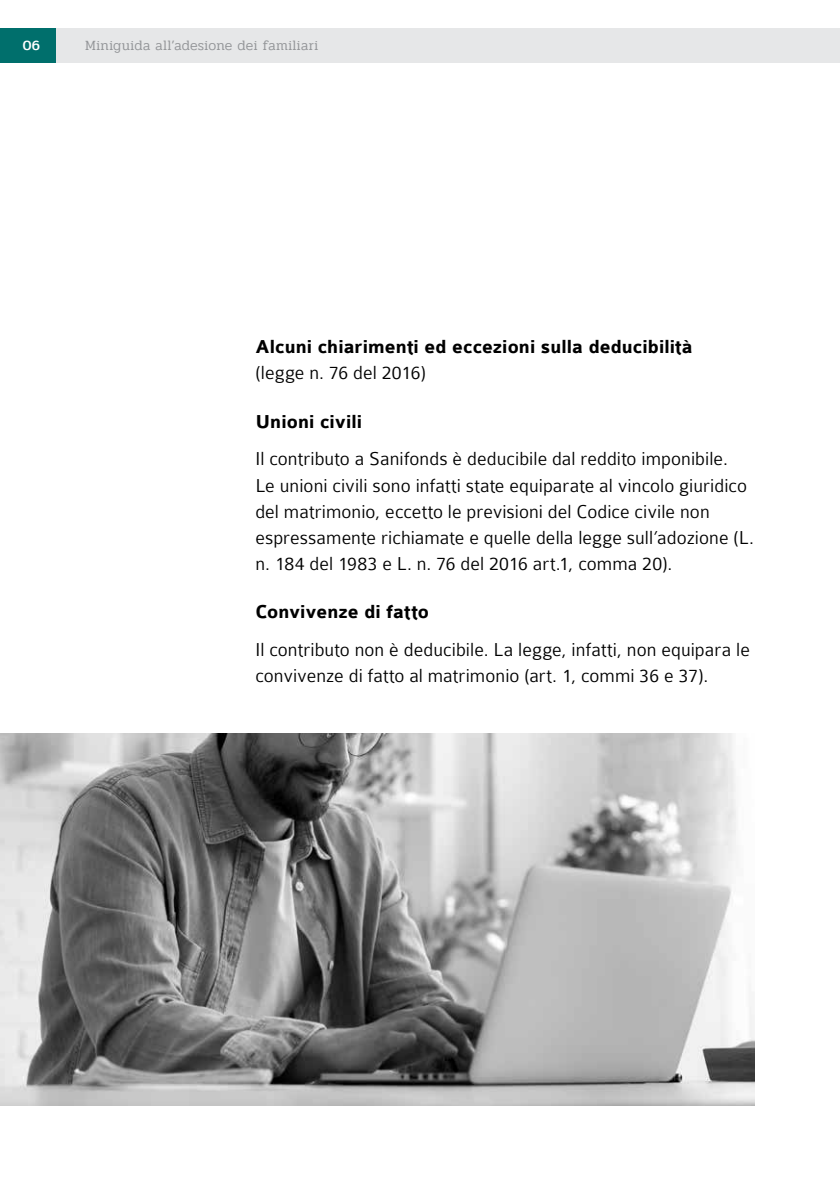
<style>
.page{position:relative;width:840px;height:1191px;background:#fff}
.page>*{position:absolute;margin:0;border:0;box-sizing:border-box;transform-origin:0 0}
.t1{font:300 20px/26px "Colaborate";letter-spacing:.005em;color:#000}
.t2{font:700 20px "Colaborate";letter-spacing:.005em;color:#000}
.t3{font:300 14px "Pridi";letter-spacing:.025em;color:#939598}
.t4{font:500 14px "Pridi";color:#fff}
</style>
<div class="page">
<div style="left:0;top:28px;width:57px;height:34px;background:#006f6c"></div>
<div style="left:57px;top:28px;width:782px;height:34px;background:#e6e7e8"></div>
<img style="left:0;top:733px;width:754px;height:373px">
<p class="t4" style="left:23px;top:35px;width:18px">06</p>
<p class="t3" style="left:85px;top:36px;width:234px">Miniguida all’adesione dei familiari</p>
<p class="t2" style="left:255px;top:337px;width:438px">Alcuni chiarimenti ed eccezioni sulla deducibilità</p>
<p class="t1" style="left:255px;top:360px;width:172px">(legge n. 76 del 2016)</p>
<p class="t2" style="left:255px;top:411px;width:108px">Unioni civili</p>
<p class="t1" style="left:255px;top:446px;width:499px">Il contributo a Sanifonds è deducibile dal reddito imponibile.<br>Le unioni civili sono infatti state equiparate al vincolo giuridico del matrimonio, eccetto le previsioni del Codice civile non espressamente richiamate e quelle della legge sull’adozione (L. n. 184 del 1983 e L. n. 76 del 2016 art.1, comma 20).</p>
<p class="t2" style="left:255px;top:601px;width:175px">Convivenze di fatto</p>
<p class="t1" style="left:255px;top:636px;width:496px">Il contributo non è deducibile. La legge, infatti, non equipara le convivenze di fatto al matrimonio (art. 1, commi 36 e 37).</p>
</div>
